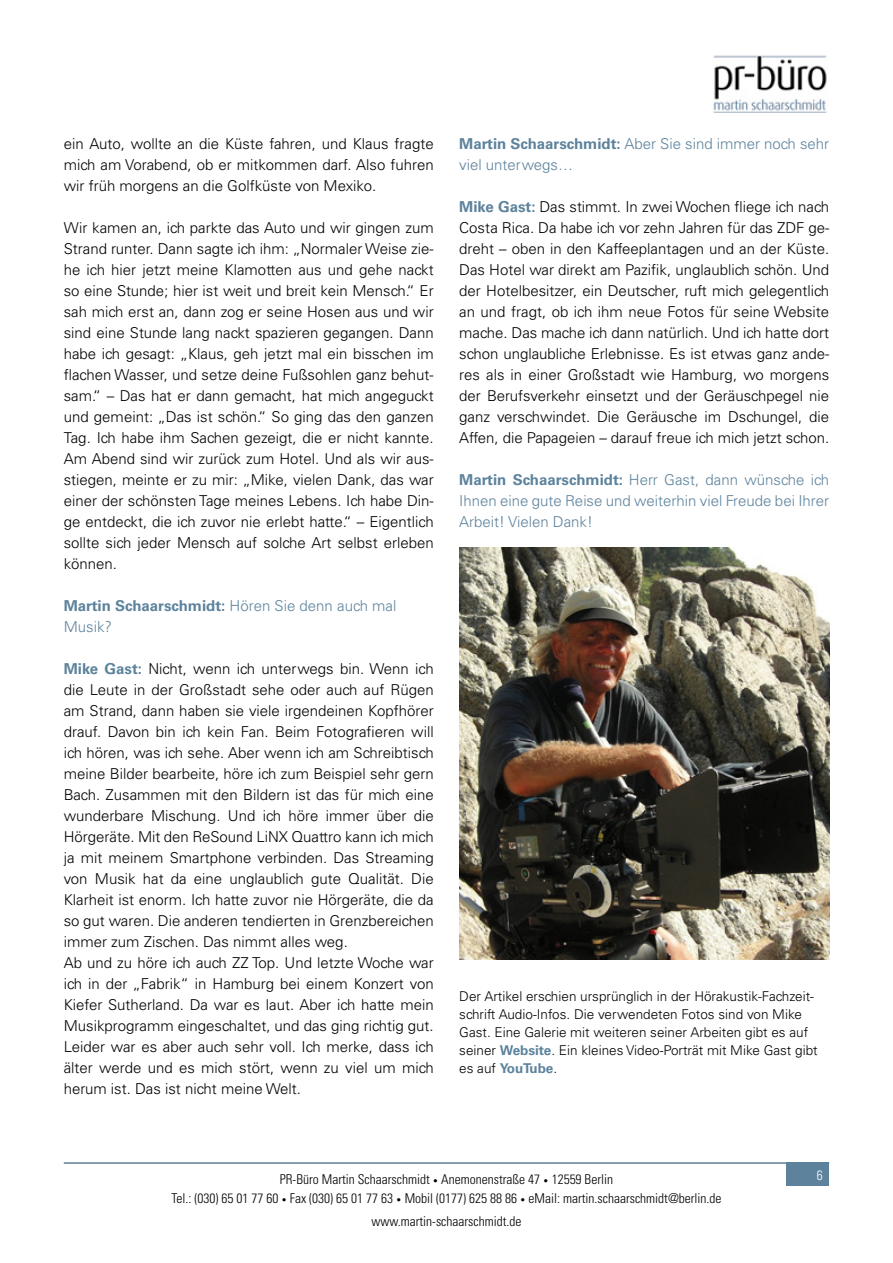
<style>
.page{position:relative;width:893px;height:1263px;background:#fff}
.page>*{position:absolute;margin:0;border:0;box-sizing:border-box;transform-origin:0 0}
.t1{font:300 15px/21px "Univers LT";color:#000;text-align:justify}
.t2{font:300 15px/21px "Univers LT";color:#5c829c}
.t3{font:300 13.5px/18px "Univers LT";color:#000}
.t4{font:300 condensed 13.5px/19.5px "Univers LT";color:#000;text-align:center}
.t5{font:300 condensed 13.5px "Univers LT";color:#fff}
.s1{font-weight:700}
.s2{font-weight:700;color:#5c829c}
.s3{font-size:9px}
</style>
<div class="page">
<img style="left:713px;top:55px;width:114px;height:58px">
<hr style="left:64px;top:1162px;width:765px;height:2px;background:#5c829c">
<div style="left:786px;top:1163px;width:43px;height:23px;background:#5c829c"></div>
<img style="left:459px;top:548px;width:371px;height:411px">
<p class="t1" style="left:64px;top:133px;width:371px">ein Auto, wollte an die Küste fahren, und Klaus fragte mich am Vorabend, ob er mitkommen darf. Also fuhren wir früh morgens an die Golfküste von Mexiko.</p>
<p class="t1" style="left:64px;top:217px;width:371px">Wir kamen an, ich parkte das Auto und wir gingen zum Strand runter. Dann sagte ich ihm: „Normaler Weise zie&shy;he ich hier jetzt meine Klamotten aus und gehe nackt so eine Stunde; hier ist weit und breit kein Mensch.“ Er sah mich erst an, dann zog er seine Hosen aus und wir sind eine Stunde lang nackt spazieren gegangen. Dann habe ich gesagt: „Klaus, geh jetzt mal ein bisschen im flachen Wasser, und setze deine Fußsohlen ganz behut&shy;sam.“ – Das hat er dann gemacht, hat mich angeguckt und gemeint: „Das ist schön.“ So ging das den ganzen Tag. Ich habe ihm Sachen gezeigt, die er nicht kannte.<br>Am Abend sind wir zurück zum Hotel. Und als wir aus&shy;stiegen, meinte er zu mir: „Mike, vielen Dank, das war einer der schönsten Tage meines Lebens. Ich habe Din&shy;ge entdeckt, die ich zuvor nie erlebt hatte.“ – Eigentlich sollte sich jeder Mensch auf solche Art selbst erleben können.</p>
<p class="t2" style="left:64px;top:595px;width:334px"><span class="s1">Martin Schaarschmidt:</span> Hören Sie denn auch mal<br>Musik?</p>
<p class="t1" style="left:64px;top:658px;width:371px;text-align:left"><span class="s2">Mike Gast:</span> Nicht, wenn ich unterwegs bin. Wenn ich die Leute in der Großstadt sehe oder auch auf Rügen am Strand, dann haben sie viele irgendeinen Kopfhörer drauf. Davon bin ich kein Fan. Beim Fotografieren will ich hören, was ich sehe. Aber wenn ich am Schreibtisch meine Bilder bearbeite, höre ich zum Beispiel sehr gern Bach. Zusammen mit den Bildern ist das für mich eine wunderbare Mischung. Und ich höre immer über die Hörgeräte. Mit den ReSound LiNX Quattro kann ich mich ja mit meinem Smartphone verbinden. Das Streaming von Musik hat da eine unglaublich gute Qualität. Die Klarheit ist enorm. Ich hatte zuvor nie Hörgeräte, die da so gut waren. Die anderen tendierten in Grenzbereichen immer zum Zischen. Das nimmt alles weg.<br>Ab und zu höre ich auch ZZ Top. Und letzte Woche war ich in der „Fabrik“ in Hamburg bei einem Konzert von Kiefer Sutherland. Da war es laut. Aber ich hatte mein Musikprogramm eingeschaltet, und das ging richtig gut.<br>Leider war es aber auch sehr voll. Ich merke, dass ich älter werde und es mich stört, wenn zu viel um mich herum ist. Das ist nicht meine Welt.</p>
<p class="t2" style="left:459px;top:133px;width:371px"><span class="s1">Martin Schaarschmidt:</span> Aber Sie sind immer noch sehr viel unterwegs…</p>
<p class="t1" style="left:459px;top:196px;width:371px"><span class="s2">Mike Gast:</span> Das stimmt. In zwei Wochen fliege ich nach Costa Rica. Da habe ich vor zehn Jahren für das ZDF ge&shy;dreht – oben in den Kaffeeplantagen und an der Küste.<br>Das Hotel war direkt am Pazifik, unglaublich schön. Und der Hotelbesitzer, ein Deutscher, ruft mich gelegentlich an und fragt, ob ich ihm neue Fotos für seine Website mache. Das mache ich dann natürlich. Und ich hatte dort schon unglaubliche Erlebnisse. Es ist etwas ganz ande&shy;res als in einer Großstadt wie Hamburg, wo morgens der Berufsverkehr einsetzt und der Geräuschpegel nie ganz verschwindet. Die Geräusche im Dschungel, die Affen, die Papageien – darauf freue ich mich jetzt schon.</p>
<p class="t2" style="left:459px;top:469px;width:371px;text-align:justify"><span class="s1">Martin Schaarschmidt:</span> Herr Gast, dann wünsche ich Ihnen eine gute Reise und weiterhin viel Freude bei Ihrer Arbeit! Vielen Dank!</p>
<p class="t3" style="left:459px;top:987px;width:360px">Der Artikel erschien ursprünglich in der Hörakustik-Fachzeit&shy;schrift Audio-Infos. Die verwendeten Fotos sind von Mike Gast. Eine Galerie mit weiteren seiner Arbeiten gibt es auf seiner <span class="s2">Website</span>. Ein kleines Video-Porträt mit Mike Gast gibt es auf <span class="s2">YouTube</span>.</p>
<p class="t4" style="left:171px;top:1169px;width:552px">PR-Büro Martin Schaarschmidt <span class="s3">•</span> Anemonenstraße 47 <span class="s3">•</span> 12559 Berlin<br>Tel.: (030) 65 01 77 60 <span class="s3">•</span> Fax (030) 65 01 77 63 <span class="s3">•</span> Mobil (0177) 625 88 86 <span class="s3">•</span> eMail: martin.schaarschmidt@berlin.de</p>
<p class="t4" style="left:371px;top:1211px;width:152px">www.martin-schaarschmidt.de</p>
<p class="t5" style="left:817px;top:1167px;width:7px">6</p>
</div>
